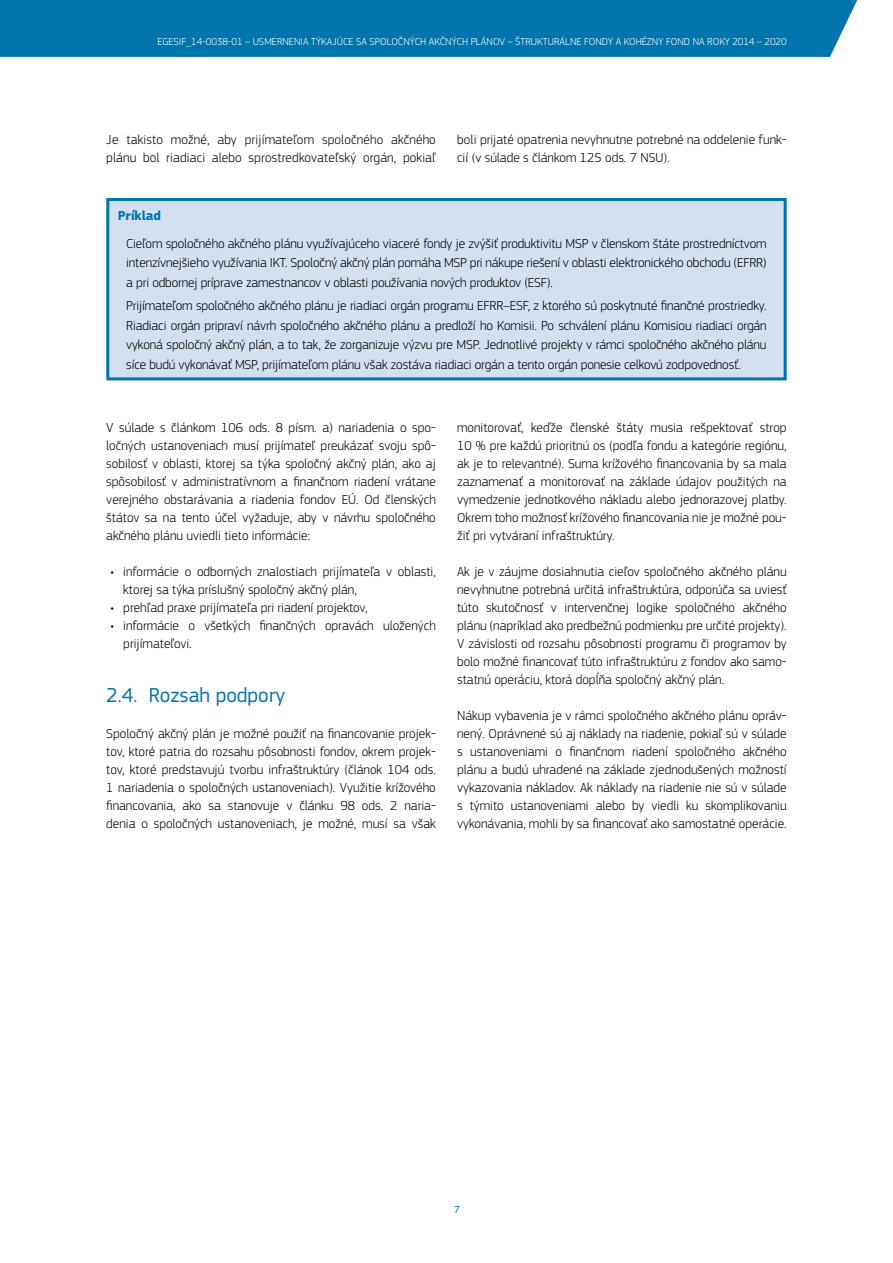
<style>
.page{position:relative;width:893px;height:1263px;background:#fff}
.page>*{position:absolute;margin:0;border:0;box-sizing:border-box;transform-origin:0 0}
.t1{font:21px "EC Square Sans Pro";color:#0074ac}
.Body{font:300 13.5px/18px "EC Square Sans Pro";color:#000;text-align:justify}
.Title_table{font:700 13.5px "EC Square Sans Pro";color:#0074ae}
.t2{font:300 10.5px "EC Square Sans Pro";letter-spacing:.005em;color:#fff}
.t3{font:10.5px "EC Square Sans Pro";color:#0074ac}
</style>
<div class="page">
<div style="left:1px;top:0;width:857px;height:57px;background:#0074ac"></div>
<hr style="left:0;top:0;width:1px;height:57px;background:#0074ac">
<div style="left:108px;top:200px;width:677px;height:179px;background:#d3e0ef"></div>
<div style="left:106px;top:198px;width:681px;height:182px;border:3px solid #0074ae"></div>
<p class="t2" style="left:157px;top:35px;width:631px">EGESIF_14-0038-01 – USMERNENIA TÝKAJÚCE SA SPOLOČNÝCH AKČNÝCH PLÁNOV – ŠTRUKTURÁLNE FONDY A KOHÉZNY FOND NA ROKY 2014 – 2020</p>
<p class="Body" style="left:106px;top:130px;width:331px">Je takisto možné, aby prijímateľom spoločného akčného plánu bol riadiaci alebo sprostredkovateľský orgán, pokiaľ</p>
<p class="Body" style="left:457px;top:130px;width:331px">boli prijaté opatrenia nevyhnutne potrebné na oddelenie funk&shy;cií (v súlade s článkom 125 ods. 7 NSU).</p>
<h5 class="Title_table" style="left:118px;top:207px;width:45px">Príklad</h5>
<p class="Body" style="left:126px;top:233px;width:642px;line-height:19.5px">Cieľom spoločného akčného plánu využívajúceho viaceré fondy je zvýšiť produktivitu MSP v členskom štáte prostredníctvom intenzívnejšieho využívania IKT. Spoločný akčný plán pomáha MSP pri nákupe riešení v oblasti elektronického obchodu (EFRR) a pri odbornej príprave zamestnancov v oblasti používania nových produktov (ESF).</p>
<p class="Body" style="left:126px;top:296px;width:642px;line-height:19.5px">Prijímateľom spoločného akčného plánu je riadiaci orgán programu EFRR–ESF, z ktorého sú poskytnuté finančné prostriedky.<br>Riadiaci orgán pripraví návrh spoločného akčného plánu a predloží ho Komisii. Po schválení plánu Komisiou riadiaci orgán vykoná spoločný akčný plán, a to tak, že zorganizuje výzvu pre MSP. Jednotlivé projekty v rámci spoločného akčného plánu síce budú vykonávať MSP, prijímateľom plánu však zostáva riadiaci orgán a tento orgán ponesie celkovú zodpovednosť.</p>
<p class="Body" style="left:106px;top:418px;width:331px">V súlade s článkom 106 ods. 8 písm. a) nariadenia o spo&shy;ločných ustanoveniach musí prijímateľ preukázať svoju spô&shy;sobilosť v oblasti, ktorej sa týka spoločný akčný plán, ako aj spôsobilosť v administratívnom a finančnom riadení vrátane verejného obstarávania a riadenia fondov EÚ. Od členských štátov sa na tento účel vyžaduje, aby v návrhu spoločného akčného plánu uviedli tieto informácie:</p>
<p class="Body" style="left:123px;top:562px;width:314px;text-indent:-13px">• informácie o odborných znalostiach prijímateľa v oblasti, ktorej sa týka príslušný spoločný akčný plán,</p>
<p class="Body" style="left:111px;top:598px;width:258px">• prehľad praxe prijímateľa pri riadení projektov,</p>
<p class="Body" style="left:123px;top:616px;width:314px;text-indent:-13px">• informácie o všetkých finančných opravách uložených prijímateľovi.</p>
<p class="t1" style="left:106px;top:683px;width:181px">2.4. Rozsah podpory</p>
<p class="Body" style="left:106px;top:724px;width:331px">Spoločný akčný plán je možné použiť na financovanie projek&shy;tov, ktoré patria do rozsahu pôsobnosti fondov, okrem projek&shy;tov, ktoré predstavujú tvorbu infraštruktúry (článok 104 ods.<br>1 nariadenia o spoločných ustanoveniach). Využitie krížového financovania, ako sa stanovuje v článku 98 ods. 2 naria&shy;denia o spoločných ustanoveniach, je možné, musí sa však</p>
<p class="Body" style="left:457px;top:418px;width:331px">monitorovať, keďže členské štáty musia rešpektovať strop 10 % pre každú prioritnú os (podľa fondu a kategórie regiónu, ak je to relevantné). Suma krížového financovania by sa mala zaznamenať a monitorovať na základe údajov použitých na vymedzenie jednotkového nákladu alebo jednorazovej platby.<br>Okrem toho možnosť krížového financovania nie je možné pou&shy;žiť pri vytváraní infraštruktúry.</p>
<p class="Body" style="left:457px;top:562px;width:331px">Ak je v záujme dosiahnutia cieľov spoločného akčného plánu nevyhnutne potrebná určitá infraštruktúra, odporúča sa uviesť túto skutočnosť v intervenčnej logike spoločného akčného plánu (napríklad ako predbežnú podmienku pre určité projekty).<br>V závislosti od rozsahu pôsobnosti programu či programov by bolo možné financovať túto infraštruktúru z fondov ako samo&shy;statnú operáciu, ktorá dopĺňa spoločný akčný plán.</p>
<p class="Body" style="left:457px;top:706px;width:331px">Nákup vybavenia je v rámci spoločného akčného plánu opráv&shy;nený. Oprávnené sú aj náklady na riadenie, pokiaľ sú v súlade s ustanoveniami o finančnom riadení spoločného akčného plánu a budú uhradené na základe zjednodušených možností vykazovania nákladov. Ak náklady na riadenie nie sú v súlade s týmito ustanoveniami alebo by viedli ku skomplikovaniu vykonávania, mohli by sa financovať ako samostatné operácie.</p>
<p class="t3" style="left:454px;top:1203px;width:7px">7</p>
</div>
